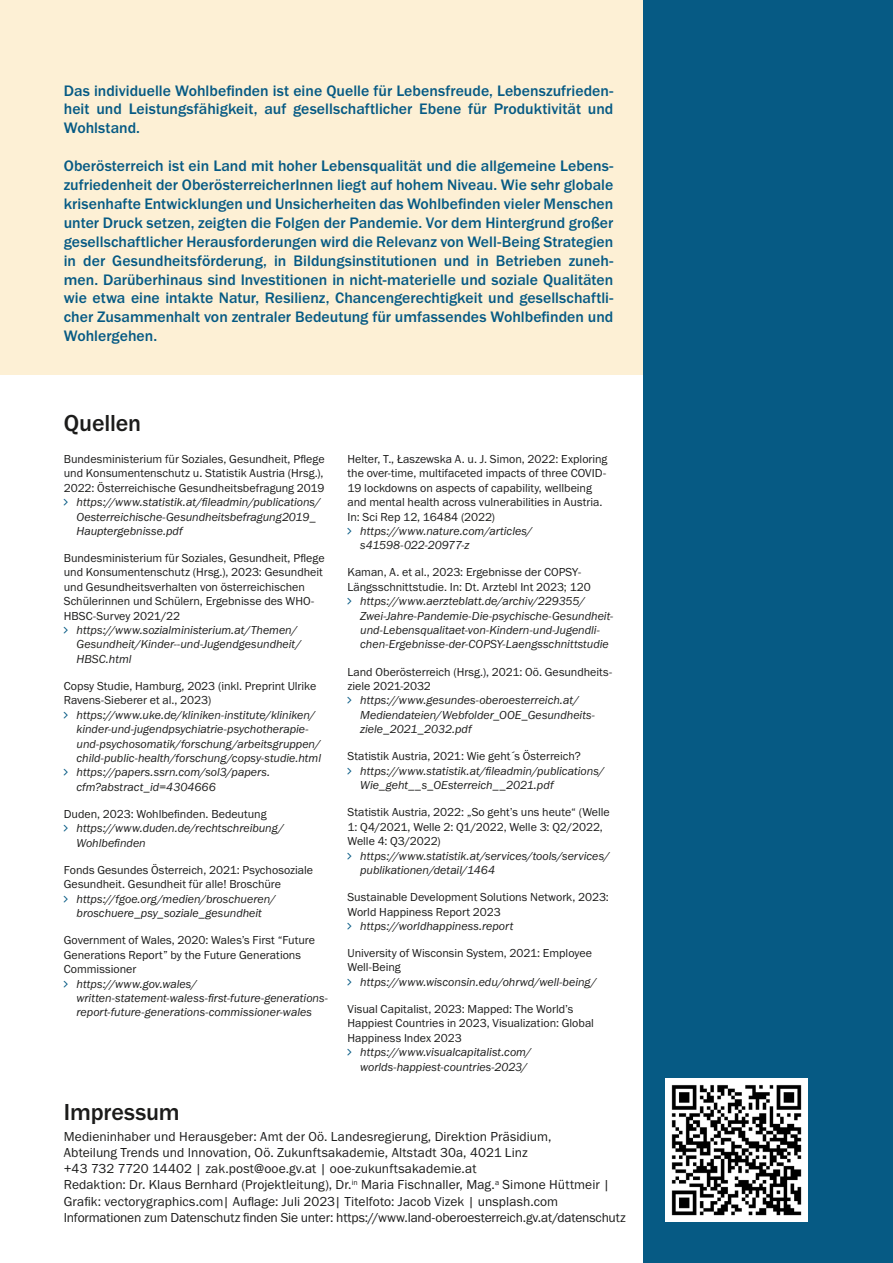
<style>
.page{position:relative;width:893px;height:1263px;background:#fff}
.page>*{position:absolute;margin:0;border:0;box-sizing:border-box;transform-origin:0 0}
.H4_Unterüberschrift{font:500 24px "Franklin Gothic URW";letter-spacing:-.005em;color:#1c1c1b}
.H5_Unterüberschrift{font:500 15.75px/18.9px "Franklin Gothic URW";color:#065a84;text-align:justify}
.Impressum{font:13.5px/16.2px "Franklin Gothic URW Boo";letter-spacing:.005em;color:#1c1c1b}
.Impressum-2{font:13.5px "Franklin Gothic URW Boo";letter-spacing:-.015em;color:#1c1c1b}
.Quellen{font:12px/14.4px "Franklin Gothic URW Boo";color:#1c1c1b}
.t1{font:12px/14.4px "Franklin Gothic URW Boo Ita";color:#1c1c1b}
</style>
<div class="page">
<div style="left:0;top:0;width:893px;height:374px;background:#fdf0d5"></div>
<div style="left:643px;top:0;width:250px;height:1263px;background:#065a84"></div>
<img style="left:665px;top:1079px;width:143px;height:143px">
<h5 class="H5_Unterüberschrift" style="left:64px;top:81px;width:551px">Das individuelle Wohlbefinden ist eine Quelle für Lebensfreude, Lebenszufrieden&shy;heit und Leistungsfähigkeit, auf gesellschaftlicher Ebene für Produktivität und Wohlstand.</h5>
<h5 class="H5_Unterüberschrift" style="left:64px;top:156px;width:551px">Oberösterreich ist ein Land mit hoher Lebensqualität und die allgemeine Lebens&shy;zufriedenheit der OberösterreicherInnen liegt auf hohem Niveau. Wie sehr globale krisenhafte Entwicklungen und Unsicherheiten das Wohlbefinden vieler Menschen unter Druck setzen, zeigten die Folgen der Pandemie. Vor dem Hintergrund großer gesellschaftlicher Herausforderungen wird die Relevanz von Well-Being Strategien in der Gesundheitsförderung, in Bildungsinstitutionen und in Betrieben zuneh&shy;men. Darüberhinaus sind Investitionen in nicht-materielle und soziale Qualitäten wie etwa eine intakte Natur, Resilienz, Chancengerechtigkeit und gesellschaftli&shy;cher Zusammenhalt von zentraler Bedeutung für umfassendes Wohlbefinden und Wohlergehen.</h5>
<h4 class="H4_Unterüberschrift" style="left:64px;top:409px;width:79px">Quellen</h4>
<p class="Quellen" style="left:64px;top:451px;width:262px;text-align:justify">Bundesministerium für Soziales, Gesundheit, Pflege und Konsumentenschutz u. Statistik Austria (Hrsg.), 2022: Österreichische Gesundheitsbefragung 2019</p>
<p class="t1" style="left:77px;top:495px;width:246px">https://www.statistik.at/fileadmin/publications/<br>Oesterreichische-Gesundheitsbefragung2019_<br>Hauptergebnisse.pdf</p>
<p class="Quellen" style="left:64px;top:551px;width:262px">Bundesministerium für Soziales, Gesundheit, Pflege und Konsumentenschutz (Hrsg.), 2023: Gesundheit und Gesundheitsverhalten von österreichischen Schülerinnen und Schülern, Ergebnisse des WHO-HBSC-Survey 2021/22</p>
<p class="t1" style="left:77px;top:623px;width:226px">https://www.sozialministerium.at/Themen/<br>Gesundheit/Kinder--und-Jugendgesundheit/<br>HBSC.html</p>
<p class="Quellen" style="left:64px;top:679px;width:254px">Copsy Studie, Hamburg, 2023 (inkl. Preprint Ulrike<br>Ravens-Sieberer et al., 2023)</p>
<p class="t1" style="left:77px;top:707px;width:246px">https://www.uke.de/kliniken-institute/kliniken/ kinder-und-jugendpsychiatrie-psychotherapie&shy;und-psychosomatik/forschung/arbeitsgruppen/ child-public-health/forschung/copsy-studie.html https://papers.ssrn.com/sol3/papers. cfm?abstract_id=4304666</p>
<p class="Quellen" style="left:64px;top:806px;width:204px">Duden, 2023: Wohlbefinden. Bedeutung</p>
<p class="t1" style="left:77px;top:821px;width:209px">https://www.duden.de/rechtschreibung/<br>Wohlbefinden</p>
<p class="Quellen" style="left:64px;top:862px;width:251px">Fonds Gesundes Österreich, 2021: Psychosoziale<br>Gesundheit. Gesundheit für alle! Broschüre</p>
<p class="t1" style="left:77px;top:891px;width:201px">https://fgoe.org/medien/broschueren/ broschuere_psy_soziale_gesundheit</p>
<p class="Quellen" style="left:64px;top:933px;width:253px">Government of Wales, 2020: Wales’s First “Future<br>Generations Report” by the Future Generations<br>Commissioner</p>
<p class="t1" style="left:77px;top:976px;width:253px">https://www.gov.wales/ written-statement-waless-first-future-generations&shy;report-future-generations-commissioner-wales</p>
<p class="Quellen" style="left:347px;top:451px;width:262px">Helter, T., Łaszewska A. u. J. Simon, 2022: Exploring the over-time, multifaceted impacts of three COVID-19 lockdowns on aspects of capability, wellbeing and mental health across vulnerabilities in Austria.<br>In: Sci Rep 12, 16484 (2022)</p>
<p class="t1" style="left:360px;top:523px;width:174px">https://www.nature.com/articles/ s41598-022-20977-z</p>
<p class="Quellen" style="left:347px;top:565px;width:245px">Kaman, A. et al., 2023: Ergebnisse der COPSY-<br>Längsschnittstudie. In: Dt. Arztebl Int 2023; 120</p>
<p class="t1" style="left:360px;top:594px;width:254px">https://www.aerzteblatt.de/archiv/229355/ Zwei-Jahre-Pandemie-Die-psychische-Gesundheit&shy;und-Lebensqualitaet-von-Kindern-und-Jugendli&shy;chen-Ergebnisse-der-COPSY-Laengsschnittstudie</p>
<p class="Quellen" style="left:347px;top:664px;width:266px">Land Oberösterreich (Hrsg.), 2021: Oö. Gesundheits&shy;ziele 2021-2032</p>
<p class="t1" style="left:360px;top:693px;width:236px">https://www.gesundes-oberoesterreich.at/<br>Mediendateien/Webfolder_OOE_Gesundheits&shy;ziele_2021_2032.pdf</p>
<p class="Quellen" style="left:347px;top:749px;width:235px">Statistik Austria, 2021: Wie geht´s Österreich?</p>
<p class="t1" style="left:360px;top:763px;width:246px">https://www.statistik.at/fileadmin/publications/<br>Wie_geht__s_OEsterreich__2021.pdf</p>
<p class="Quellen" style="left:347px;top:805px;width:264px">Statistik Austria, 2022: „So geht’s uns heute“ (Welle<br>1: Q4/2021, Welle 2: Q1/2022, Welle 3: Q2/2022,<br>Welle 4: Q3/2022)</p>
<p class="t1" style="left:360px;top:848px;width:251px">https://www.statistik.at/services/tools/services/ publikationen/detail/1464</p>
<p class="Quellen" style="left:347px;top:890px;width:263px">Sustainable Development Solutions Network, 2023:<br>World Happiness Report 2023</p>
<p class="t1" style="left:360px;top:918px;width:155px">https://worldhappiness.report</p>
<p class="Quellen" style="left:347px;top:946px;width:246px">University of Wisconsin System, 2021: Employee<br>Well-Being</p>
<p class="t1" style="left:360px;top:974px;width:238px">https://www.wisconsin.edu/ohrwd/well-being/</p>
<p class="Quellen" style="left:347px;top:1002px;width:248px">Visual Capitalist, 2023: Mapped: The World’s<br>Happiest Countries in 2023, Visualization: Global<br>Happiness Index 2023</p>
<p class="t1" style="left:360px;top:1045px;width:173px">https://www.visualcapitalist.com/ worlds-happiest-countries-2023/</p>
<h4 class="H4_Unterüberschrift" style="left:64px;top:1097px;width:118px">Impressum</h4>
<p class="Impressum" style="left:64px;top:1128px;width:489px">Medieninhaber und Herausgeber: Amt der Oö. Landesregierung, Direktion Präsidium,<br>Abteilung Trends und Innovation, Oö. Zukunftsakademie, Altstadt 30a, 4021 Linz</p>
<p class="Impressum" style="left:64px;top:1160px;width:414px">+43 732 7720 14402 | zak.post@ooe.gv.at | ooe-zukunftsakademie.at</p>
<p class="Impressum" style="left:64px;top:1176px;width:548px">Redaktion: Dr. Klaus Bernhard (Projektleitung), Dr.<sup>in</sup> Maria Fischnaller, Mag.<sup>a</sup> Simone Hüttmeir |<br>Grafik: vectorygraphics.com| Auflage: Juli 2023| Titelfoto: Jacob Vizek | unsplash.com</p>
<p class="Impressum-2" style="left:64px;top:1209px;width:564px">Informationen zum Datenschutz finden Sie unter: https://www.land-oberoesterreich.gv.at/datenschutz</p>
</div>
